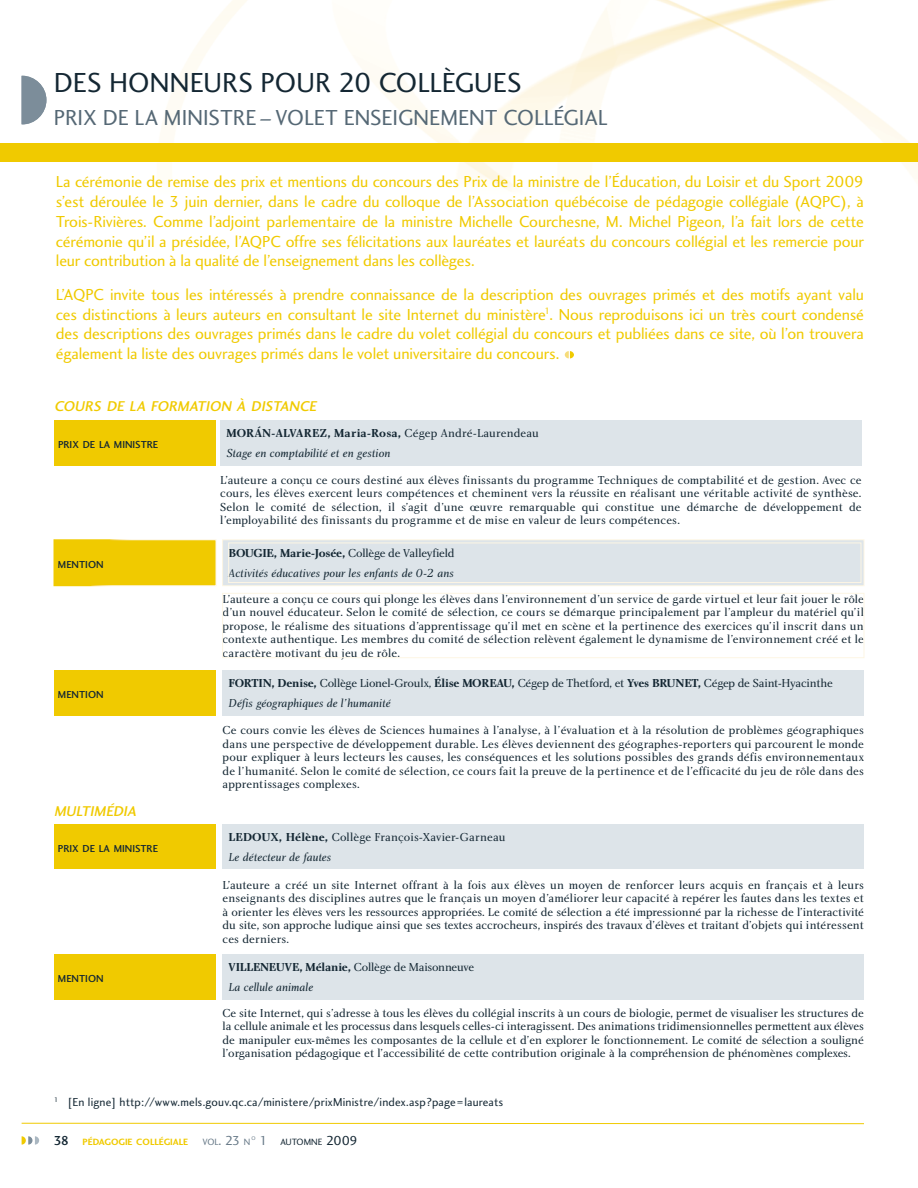
<style>
.page{position:relative;width:918px;height:1188px;background:#fff}
.page>*{position:absolute;margin:0;border:0;box-sizing:border-box;transform-origin:0 0}
.t1{font:28.5px "Charlotte Sans Book Plain";color:#142733}
.t2{font:22.5px "Charlotte Sans Book Plain";color:#556875}
.t3{font:16.5px/19.8px "Charlotte Sans Book Plain";letter-spacing:-.01em;color:#f0ca00;text-align:justify}
.t4{font:italic 14.7px "Charlotte Sans Medium Plain";color:#f0ca00}
.t5{font:12px/13.5px "Charlotte Book Plain";color:#142733;text-align:justify}
.t6{font:12px "Charlotte Book Plain";letter-spacing:-.025em;color:#142733}
.t7{font:12px "Charlotte Book Italic Plain";color:#142733}
.t8{font:12px "Charlotte Sans Book Plain";letter-spacing:.015em;color:#142733}
.t9{font:12px "Charlotte Bold Plain";letter-spacing:.01em;color:#142733}
.t10{font:10.5px "Charlotte Sans Medium Plain";color:#142733}
.t11{font:9.45px "Charlotte Sans Bold Plain";color:#f0ca00}
.t12{font:9.45px "Charlotte Sans Book Plain";color:#142733}
.t13{font:9.45px "Charlotte Sans Book Plain";color:#687a88}
.t14{font:5.55px "Charlotte Sans Book Plain";color:#687a88}
.s1{font-family:"Charlotte Book Plain"}
.s2{font-family:"Charlotte Bold Plain"}
.s3{font-family:"Charlotte Sans Medium Plain";font-size:13.5px;color:#142733}
.s4{font-size:13.5px}
.s5{font-size:13.5px;color:#687a88}
</style>
<div class="page">
<img style="left:0;top:0;width:918px;height:191px">
<div style="left:223px;top:540px;width:641px;height:46px;background:#dde4e9"></div>
<div style="left:223px;top:540px;width:641px;height:46px;border:1px solid #fff"></div>
<div style="left:54px;top:540px;width:162px;height:46px;background:#f0ca00"></div>
<div style="left:229px;top:543px;width:632px;height:40px;border:1px solid #fff"></div>
<div style="left:223px;top:593px;width:641px;height:65px;border:1px solid #fff"></div>
<div style="left:223px;top:824px;width:641px;height:45px;background:#dde4e9"></div>
<div style="left:54px;top:824px;width:162px;height:45px;background:#f0ca00"></div>
<div style="left:220px;top:420px;width:642px;height:46px;background:#dde4e9"></div>
<div style="left:54px;top:420px;width:162px;height:46px;background:#f0ca00"></div>
<div style="left:223px;top:670px;width:641px;height:46px;background:#dde4e9"></div>
<div style="left:54px;top:670px;width:162px;height:46px;background:#f0ca00"></div>
<div style="left:223px;top:954px;width:641px;height:46px;background:#dde4e9"></div>
<div style="left:54px;top:954px;width:162px;height:46px;background:#f0ca00"></div>
<svg style="left:565px;top:351px;width:9px;height:8px"></svg>
<svg style="left:22px;top:75px;width:24px;height:50px"></svg>
<div style="left:0;top:144px;width:918px;height:18px;background:#f0ca00"></div>
<hr style="left:22px;top:1123px;width:842px;height:1px;background:#f0ca00">
<svg style="left:22px;top:1136px;width:17px;height:9px"></svg>
<h1 class="t1" style="left:54px;top:72px;width:470px">DES HONNEURS POUR 20 COLLÈGUES</h1>
<h2 class="t2" style="left:54px;top:109px;width:555px">PRIX DE LA MINISTRE – VOLET ENSEIGNEMENT COLLÉGIAL</h2>
<p class="t3" style="left:56px;top:173px;width:810px">La cérémonie de remise des prix et mentions du concours des Prix de la ministre de l’Éducation, du Loisir et du Sport 2009 s’est déroulée le 3 juin dernier, dans le cadre du colloque de l’Association québécoise de pédagogie collégiale (AQPC), à Trois-Rivières. Comme l’adjoint parlementaire de la ministre Michelle Courchesne, M. Michel Pigeon, l’a fait lors de cette cérémonie qu’il a présidée, l’AQPC offre ses félicitations aux lauréates et lauréats du concours collégial et les remercie pour leur contribution à la qualité de l’enseignement dans les collèges.</p>
<p class="t3" style="left:56px;top:286px;width:810px">L’AQPC invite tous les intéressés à prendre connaissance de la description des ouvrages primés et des motifs ayant valu ces distinctions à leurs auteurs en consultant le site Internet du ministère<sup>1</sup>. Nous reproduisons ici un très court condensé des descriptions des ouvrages primés dans le cadre du volet collégial du concours et publiées dans ce site, où l’on trouvera également la liste des ouvrages primés dans le volet universitaire du concours.</p>
<p class="t4" style="left:54px;top:400px;width:266px">COURS DE LA FORMATION À DISTANCE</p>
<p class="t10" style="left:58px;top:440px;width:102px">PRIX DE LA MINISTRE</p>
<p class="t9" style="left:226px;top:428px;width:314px">MORÁN-ALVAREZ, Maria-Rosa, <span class="s1">Cégep André-Laurendeau</span></p>
<p class="t7" style="left:226px;top:448px;width:166px">Stage en comptabilité et en gestion</p>
<p class="t5" style="left:220px;top:474px;width:643px">L’auteure a conçu ce cours destiné aux élèves finissants du programme Techniques de comptabilité et de gestion. Avec ce cours, les élèves exercent leurs compétences et cheminent vers la réussite en réalisant une véritable activité de synthèse.<br>Selon le comité de sélection, il s’agit d’une œuvre remarquable qui constitue une démarche de développement de l’employabilité des finissants du programme et de mise en valeur de leurs compétences.</p>
<p class="t10" style="left:58px;top:560px;width:47px">MENTION</p>
<p class="t10" style="left:58px;top:690px;width:47px">MENTION</p>
<p class="t4" style="left:54px;top:805px;width:86px">MULTIMÉDIA</p>
<p class="t10" style="left:58px;top:844px;width:102px">PRIX DE LA MINISTRE</p>
<p class="t6" style="left:229px;top:548px;width:227px"><span class="s2">BOUGIE, Marie-Josée,</span> Collège de Valleyfield</p>
<p class="t7" style="left:229px;top:568px;width:227px">Activités éducatives pour les enfants de 0-2 ans</p>
<p class="t5" style="left:223px;top:593px;width:643px">L’auteure a conçu ce cours qui plonge les élèves dans l’environnement d’un service de garde virtuel et leur fait jouer le rôle d’un nouvel éducateur. Selon le comité de sélection, ce cours se démarque principalement par l’ampleur du matériel qu’il propose, le réalisme des situations d’apprentissage qu’il met en scène et la pertinence des exercices qu’il inscrit dans un contexte authentique. Les membres du comité de sélection relèvent également le dynamisme de l’environnement créé et le caractère motivant du jeu de rôle.</p>
<p class="t6" style="left:229px;top:678px;width:606px"><span class="s2">FORTIN, Denise,</span> Collège Lionel-Groulx, <span class="s2">Élise MOREAU,</span> Cégep de Thetford, et <span class="s2">Yves BRUNET,</span> Cégep de Saint-Hyacinthe</p>
<p class="t7" style="left:229px;top:698px;width:164px">Défis géographiques de l’humanité</p>
<p class="t5" style="left:223px;top:725px;width:643px">Ce cours convie les élèves de Sciences humaines à l’analyse, à l’évaluation et à la résolution de problèmes géographiques dans une perspective de développement durable. Les élèves deviennent des géographes-reporters qui parcourent le monde pour expliquer à leurs lecteurs les causes, les conséquences et les solutions possibles des grands défis environnementaux de l’humanité. Selon le comité de sélection, ce cours fait la preuve de la pertinence et de l’efficacité du jeu de rôle dans des apprentissages complexes.</p>
<p class="t5" style="left:229px;top:831px;width:278px"><span class="s2">LEDOUX, Hélène,</span> Collège François-Xavier-Garneau</p>
<p class="t7" style="left:229px;top:852px;width:104px">Le détecteur de fautes</p>
<p class="t5" style="left:223px;top:879px;width:643px">L’auteure a créé un site Internet offrant à la fois aux élèves un moyen de renforcer leurs acquis en français et à leurs enseignants des disciplines autres que le français un moyen d’améliorer leur capacité à repérer les fautes dans les textes et à orienter les élèves vers les ressources appropriées. Le comité de sélection a été impressionné par la richesse de l’interactivité du site, son approche ludique ainsi que ses textes accrocheurs, inspirés des travaux d’élèves et traitant d’objets qui intéressent ces derniers.</p>
<p class="t6" style="left:229px;top:962px;width:247px"><span class="s2">VILLENEUVE, Mélanie,</span> Collège de Maisonneuve</p>
<p class="t7" style="left:229px;top:982px;width:86px">La cellule animale</p>
<p class="t5" style="left:223px;top:1007px;width:643px">Ce site Internet, qui s’adresse à tous les élèves du collégial inscrits à un cours de biologie, permet de visualiser les structures de la cellule animale et les processus dans lesquels celles-ci interagissent. Des animations tridimensionnelles permettent aux élèves de manipuler eux-mêmes les composantes de la cellule et d’en explorer le fonctionnement. Le comité de sélection a souligné l’organisation pédagogique et l’accessibilité de cette contribution originale à la compréhension de phénomènes complexes.</p>
<p class="t8" style="left:54px;top:1097px;width:451px"><sup>1</sup> [En ligne] http://www.mels.gouv.qc.ca/ministere/prixMinistre/index.asp?page=laureats</p>
<p class="t10" style="left:58px;top:974px;width:47px">MENTION</p>
<p class="t11" style="left:54px;top:1138px;width:136px"><span class="s3">38</span> PÉDAGOGIE COLLÉGIALE</p>
<p class="t13" style="left:202px;top:1138px;width:49px">VOL<span class="s4">. 23</span> N</p>
<p class="t14" style="left:251px;top:1136px;width:6px">O</p>
<p class="t12" style="left:259px;top:1138px;width:100px"><span class="s5">1</span> AUTOMNE <span class="s4">2009</span></p>
</div>
